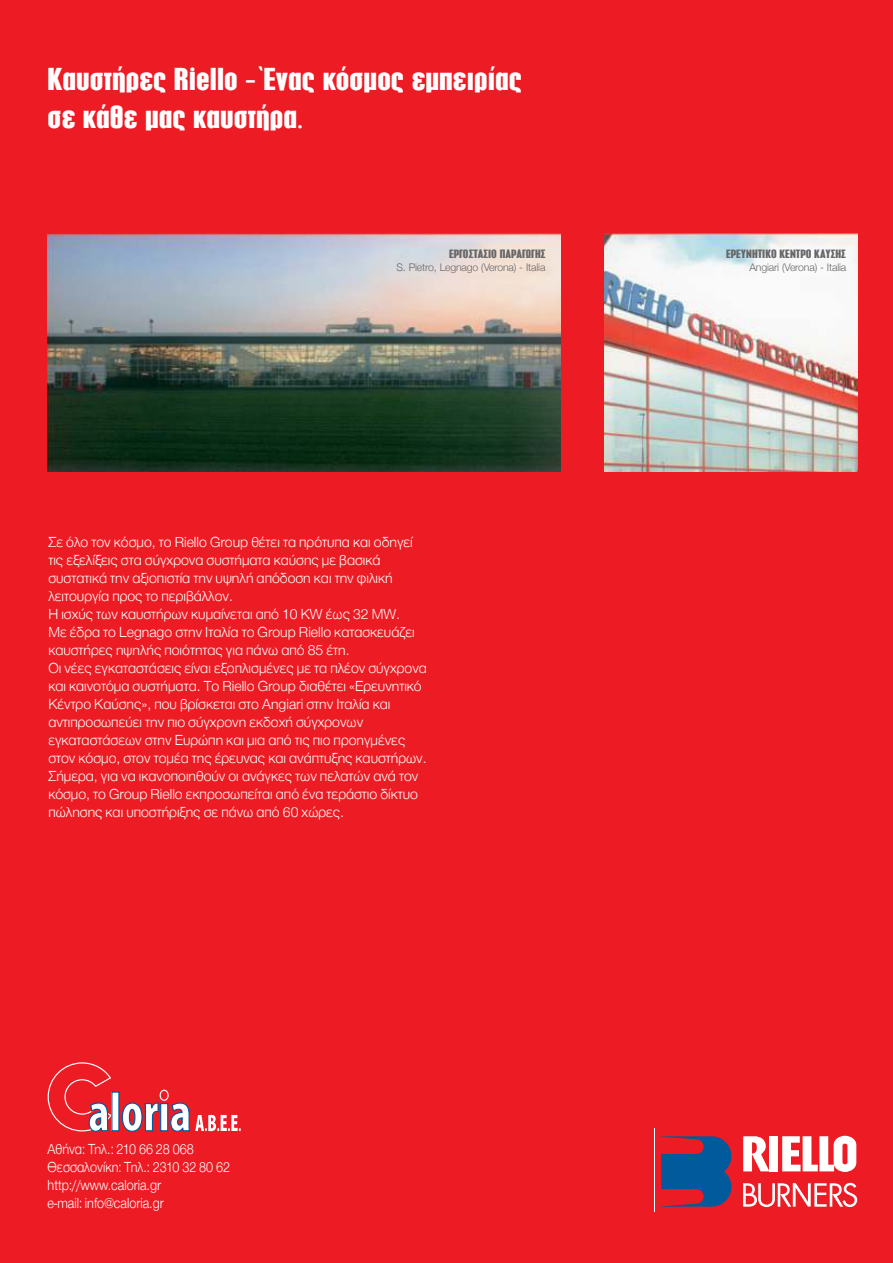
<style>
.page{position:relative;width:893px;height:1263px;background:#ed1c24}
.page>*{position:absolute;margin:0;border:0;box-sizing:border-box;transform-origin:0 0}
.t1{font:51px "Helvetica Neue Greek";color:#6c6e70}
.t2{font:800 40.5px "CF Eteocles";color:#fff}
.t3{font:800 31.5px/37.8px "CF Eteocles";color:#fff}
.t4{font:300 15px/18px "Helvetica Neue Greek";color:#fff}
.t5{font:300 15px/18px "Helvetica Neue Greek";color:#fff;scale:.9 1}
.t6{font:800 12px "CF Eteocles";color:#686768}
.t7{font:300 10.5px "Helvetica Neue";letter-spacing:-.015em;color:#686768}
</style>
<div class="page">
<img style="left:48px;top:234px;width:512px;height:237px">
<img style="left:604px;top:234px;width:253px;height:237px">
<svg style="left:661px;top:1136px;width:70px;height:71px"></svg>
<svg style="left:743px;top:1183px;width:114px;height:24px"></svg>
<svg style="left:743px;top:1136px;width:26px;height:35px"></svg>
<div style="left:769px;top:1136px;width:9px;height:35px;background:#fff"></div>
<svg style="left:782px;top:1136px;width:74px;height:36px"></svg>
<svg style="left:48px;top:1062px;width:64px;height:70px"></svg>
<div style="left:112px;top:1092px;width:7px;height:39px;background:#fff"></div>
<svg style="left:121px;top:1102px;width:38px;height:30px"></svg>
<div style="left:161px;top:1103px;width:7px;height:28px;background:#fff"></div>
<div style="left:160px;top:1103px;width:8px;height:28px;border:1px solid #005a9c"></div>
<div style="left:160px;top:1090px;width:9px;height:11px;border:1px solid #fff;border-radius:50%"></div>
<svg style="left:170px;top:1102px;width:71px;height:30px"></svg>
<h3 class="t3" style="left:48px;top:61px;width:476px">Καυστήρες Riello - Ένας κόσμος εμπειρίας σε κάθε μας καυστήρα.</h3>
<h2 class="t2" style="left:132px;top:68px;width:312px">Περιγραφή Προϊόντος</h2>
<h1 class="t1" style="left:473px;top:216px;width:398px">Σειρά RIELLO 40G</h1>
<p class="t6" style="left:449px;top:247px;width:98px">ΕΡΓΟΣΤΑΣΙΟ ΠΑΡΑΓΩΓΗΣ</p>
<p class="t6" style="left:726px;top:247px;width:121px">EΡΕΥΝΗΤΙΚΟ ΚΕΝΤΡΟ ΚΑΥΣΗΣ</p>
<p class="t7" style="left:396px;top:261px;width:151px">S. Pietro, Legnago (Verona) - Italia</p>
<p class="t7" style="left:749px;top:261px;width:98px">Angiari (Verona) - Italia</p>
<p class="t4" style="left:48px;top:533px;width:380px">Σε όλο τον κόσµο, το Riello Group θέτει τα πρότυπα και οδηγεί τις εξελίξεις στα σύγχρονα συστήµατα καύσης µε βασικά συστατικά την αξιοπιστία την υψηλή απόδοση και την φιλική λειτουργία προς το περιβάλλον.<br>Η ισχύς των καυστήρων κυµαίνεται από 10 KW έως 32 MW.<br>Με έδρα το Legnago στην Ιταλία το Group Riello κατασκευάζει καυστήρες ηψηλής ποιότητας για πάνω από 85 έτη.<br>Οι νέες εγκαταστάσεις είναι εξοπλισµένες µε τα πλέον σύγχρονα και καινοτόµα συστήµατα. Το Riello Group διαθέτει «Ερευνητικό Κέντρο Καύσης», που βρίσκεται στο Angiari στην Ιταλία και αντιπροσωπεύει την πιo σύγχρονη εκδοχή σύγχρονων εγκαταστάσεων στην Ευρώπη και µια από τις πιo προηγµένες στον κόσµο, στον τοµέα της έρευνας και ανάπτυξης καυστήρων.<br>Σήµερα, για να ικανοποιηθούν οι ανάγκες των πελατών ανά τoν κόσµο, το Group Riello εκπροσωπείται από ένα τεράστιο δίκτυο πώλησης και υποστήριξης σε πάνω από 60 χώρες.</p>
<p class="t5" style="left:48px;top:1140px;width:204px">Αθήνα: Τηλ.: 210 66 28 068<br>Θεσσαλονίκη: Τηλ.: 2310 32 80 62 http://www.caloria.gr<br>e-mail: info@caloria.gr</p>
</div>
